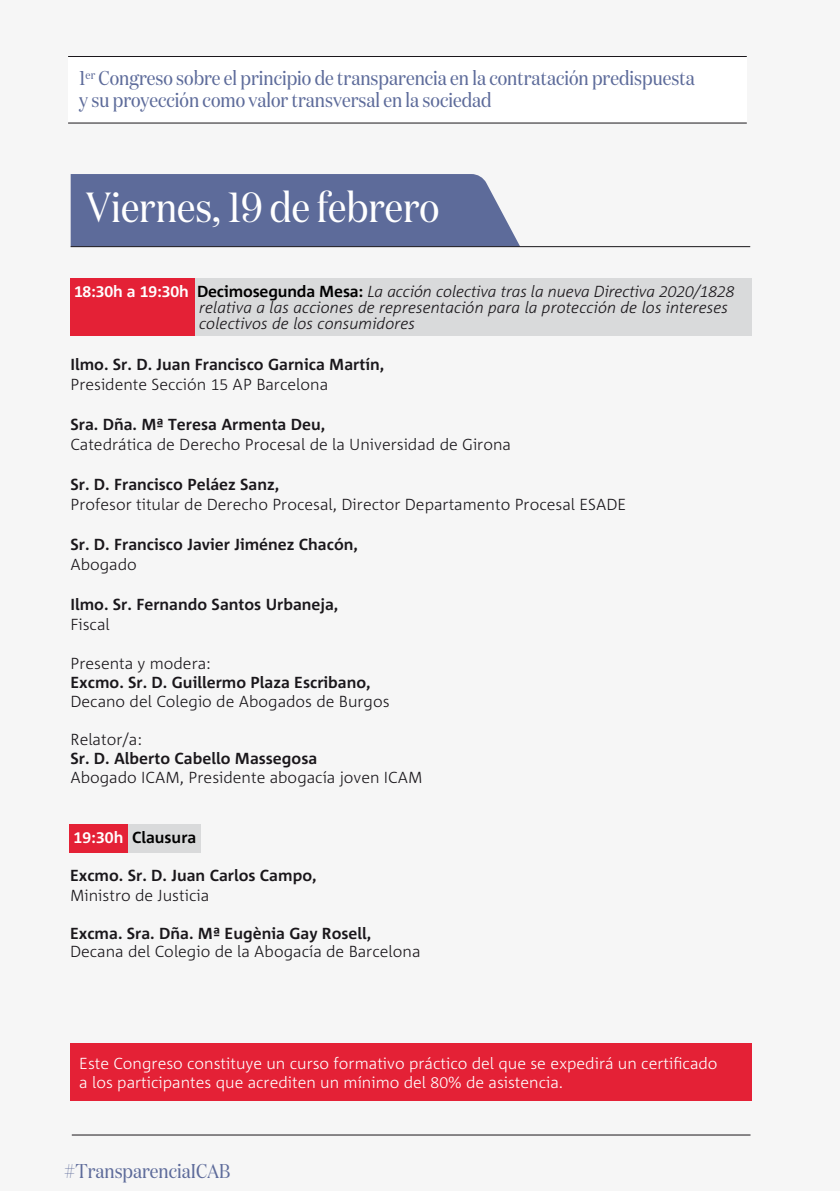
<style>
.page{position:relative;width:840px;height:1191px;background:#fff}
.page>*{position:absolute;margin:0;border:0;box-sizing:border-box;transform-origin:0 0}
.t1{font:42px "Domaine Disp Nar";color:#fff}
.t2{font:20px/22px "Domaine Disp Nar";color:#5d6b9a}
.t3{font:300 16px "Corpid";color:#1a171b}
.t4{font:700 16px "Corpid";color:#1a171b}
.t5{font:italic 300 16px/16px "Corpid";color:#1a171b}
.t6{font:300 16px/19px "Corpid";color:#fff}
.t7{font:700 16px "Corpid";color:#000}
.s1{font-weight:700;font-style:normal;color:#fff}
.s2{font-weight:700;font-style:normal;color:#000}
.s3{color:#fff}
</style>
<div class="page">
<div style="left:0;top:0;width:839px;height:1191px;background:#f6f6f6"></div>
<div style="left:68px;top:56px;width:678px;height:67px;background:#fff"></div>
<hr style="left:68px;top:56px;width:678px;height:1px;background:#1a171b">
<hr style="left:68px;top:123px;width:678px;height:1px;background:#1a171b">
<div style="left:71px;top:174px;width:449px;height:72px;background:#5d6b9a"></div>
<hr style="left:71px;top:246px;width:678px;height:1px;background:#1a171b">
<div style="left:70px;top:824px;width:58px;height:28px;background:#e42136"></div>
<div style="left:128px;top:824px;width:72px;height:28px;background:#d9dadb"></div>
<div style="left:70px;top:278px;width:130px;height:58px;background:#e42136"></div>
<div style="left:70px;top:1043px;width:680px;height:58px;background:#e42136"></div>
<div style="left:195px;top:278px;width:555px;height:58px;background:#d9dadb"></div>
<hr style="left:72px;top:1134px;width:678px;height:1px;background:#1a171b">
<p class="t2" style="left:79px;top:67px;width:616px">1<sup>er</sup> Congreso sobre el principio de transparencia en la contratación predispuesta y su proyección como valor transversal en la sociedad</p>
<h1 class="t1" style="left:86px;top:182px;width:355px">Viernes, 19 de febrero</h1>
<p class="t5" style="left:199px;top:283px;width:536px;text-indent:-125px"><span class="s1">18:30h a 19:30h</span> <span class="s2">Decimosegunda Mesa:</span> La acción colectiva tras la nueva Directiva 2020/1828 relativa a las acciones de representación para la protección de los intereses colectivos de los consumidores</p>
<p class="t4" style="left:70px;top:354px;width:315px">Ilmo. Sr. D. Juan Francisco Garnica Martín,</p>
<p class="t3" style="left:70px;top:375px;width:259px">Presidente Sección 15 AP Barcelona</p>
<p class="t4" style="left:70px;top:414px;width:256px">Sra. Dña. Mª Teresa Armenta Deu,</p>
<p class="t3" style="left:70px;top:435px;width:442px">Catedrática de Derecho Procesal de la Universidad de Girona</p>
<p class="t4" style="left:70px;top:474px;width:210px">Sr. D. Francisco Peláez Sanz,</p>
<p class="t3" style="left:70px;top:495px;width:557px">Profesor titular de Derecho Procesal, Director Departamento Procesal ESADE</p>
<p class="t4" style="left:70px;top:534px;width:289px">Sr. D. Francisco Javier Jiménez Chacón,</p>
<p class="t3" style="left:70px;top:555px;width:68px">Abogado</p>
<p class="t4" style="left:70px;top:594px;width:269px">Ilmo. Sr. Fernando Santos Urbaneja,</p>
<p class="t3" style="left:70px;top:615px;width:41px">Fiscal</p>
<p class="t3" style="left:70px;top:654px;width:142px">Presenta y modera:</p>
<p class="t4" style="left:70px;top:672px;width:302px">Excmo. Sr. D. Guillermo Plaza Escribano,</p>
<p class="t3" style="left:70px;top:692px;width:320px">Decano del Colegio de Abogados de Burgos</p>
<p class="t3" style="left:70px;top:730px;width:73px">Relator/a:</p>
<p class="t4" style="left:70px;top:748px;width:248px">Sr. D. Alberto Cabello Massegosa</p>
<p class="t3" style="left:70px;top:768px;width:353px">Abogado ICAM, Presidente abogacía joven ICAM</p>
<p class="t7" style="left:74px;top:828px;width:124px"><span class="s3">19:30h</span> Clausura</p>
<p class="t4" style="left:70px;top:865px;width:248px">Excmo. Sr. D. Juan Carlos Campo,</p>
<p class="t3" style="left:70px;top:885px;width:141px">Ministro de Justicia</p>
<p class="t4" style="left:70px;top:923px;width:303px">Excma. Sra. Dña. Mª Eugènia Gay Rosell,</p>
<p class="t3" style="left:70px;top:941px;width:352px">Decana del Colegio de la Abogacía de Barcelona</p>
<p class="t6" style="left:79px;top:1053px;width:639px">Este Congreso constituye un curso formativo práctico del que se expedirá un certificado a los participantes que acrediten un mínimo del 80% de asistencia.</p>
<p class="t2" style="left:64px;top:1159px;width:168px">#TransparenciaICAB</p>
</div>
